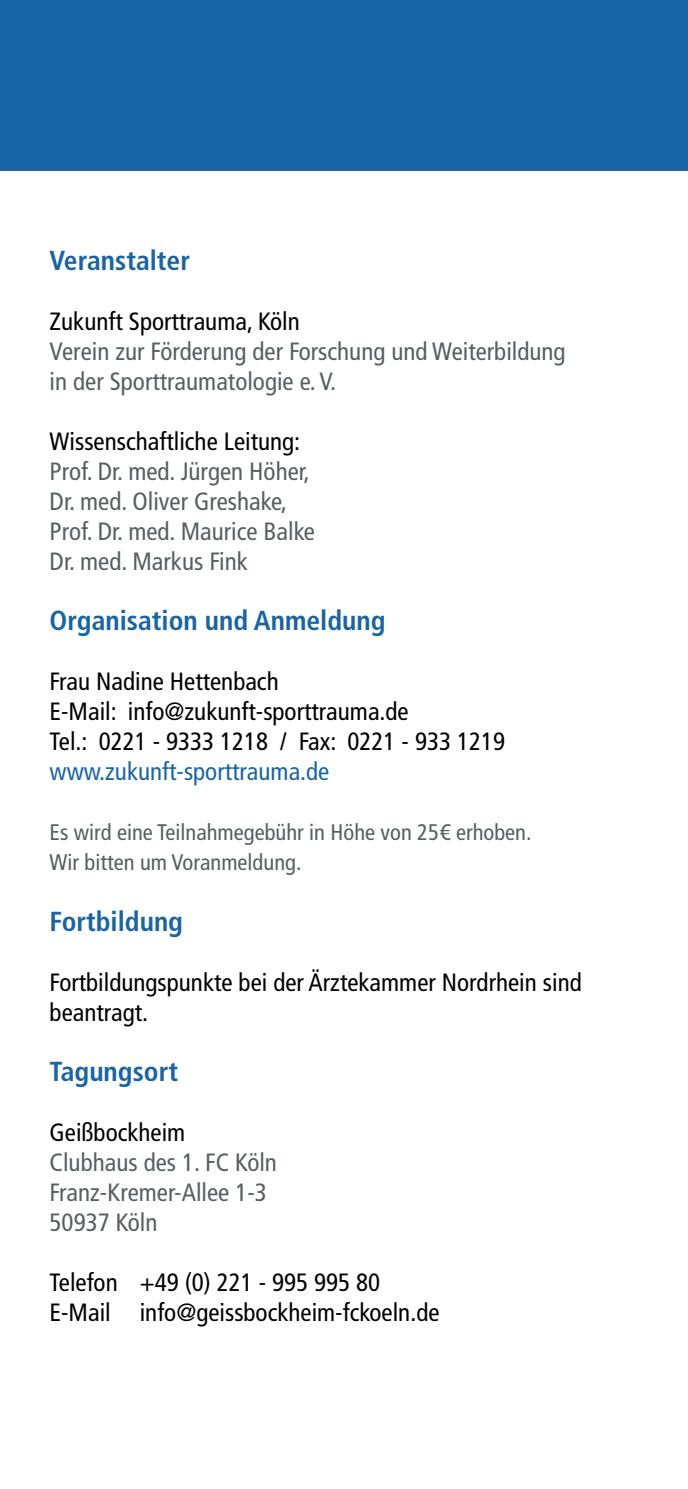
<style>
.page{position:relative;width:688px;height:1489px;background:#fff}
.page>*{position:absolute;margin:0;border:0;box-sizing:border-box;transform-origin:0 0}
.t1{font:700 condensed 27.5px "Frutiger LT Std";color:#1964a4}
.t2{font:condensed 25px/30px "Frutiger LT Std";color:#000}
.t3{font:condensed 25px/30px "Frutiger LT Std";color:#575f61}
.t4{font:condensed 25px "Frutiger LT Std";color:#1964a4}
.t5{font:condensed 22.5px/30px "Frutiger LT Std";color:#575f61}
</style>
<div class="page">
<div style="left:0;top:0;width:687px;height:170px;background:#1964a4"></div>
<p class="t1" style="left:50px;top:244px;width:142px">Veranstalter</p>
<p class="t2" style="left:50px;top:307px;width:251px">Zukunft Sporttrauma, Köln</p>
<p class="t3" style="left:50px;top:337px;width:517px">Verein zur Förderung der Forschung und Weiterbildung in der Sporttraumatologie e. V.</p>
<p class="t2" style="left:50px;top:427px;width:252px">Wissenschaftliche Leitung:</p>
<p class="t3" style="left:50px;top:457px;width:267px">Prof. Dr. med. Jürgen Höher,<br>Dr. med. Oliver Greshake,<br>Prof. Dr. med. Maurice Balke<br>Dr. med. Markus Fink</p>
<p class="t1" style="left:50px;top:604px;width:337px">Organisation und Anmeldung</p>
<p class="t2" style="left:50px;top:667px;width:457px">Frau Nadine Hettenbach<br>E-Mail: info@zukunft-sporttrauma.de<br>Tel.: 0221 - 9333 1218 / Fax: 0221 - 933 1219</p>
<p class="t4" style="left:50px;top:757px;width:281px">www.zukunft-sporttrauma.de</p>
<p class="t5" style="left:50px;top:817px;width:483px">Es wird eine Teilnahmegebühr in Höhe von 25€ erhoben.<br>Wir bitten um Voranmeldung.</p>
<p class="t1" style="left:50px;top:904px;width:135px">Fortbildung</p>
<p class="t2" style="left:50px;top:967px;width:533px">Fortbildungspunkte bei der Ärztekammer Nordrhein sind beantragt.</p>
<p class="t1" style="left:50px;top:1054px;width:130px">Tagungsort</p>
<p class="t2" style="left:50px;top:1117px;width:137px">Geißbockheim</p>
<p class="t3" style="left:50px;top:1147px;width:229px">Clubhaus des 1. FC Köln<br>Franz-Kremer-Allee 1-3<br>50937 Köln</p>
<p class="t2" style="left:50px;top:1267px;width:391px">Telefon +49 (0) 221 - 995 995 80<br>E-Mail info@geissbockheim-fckoeln.de</p>
</div>
